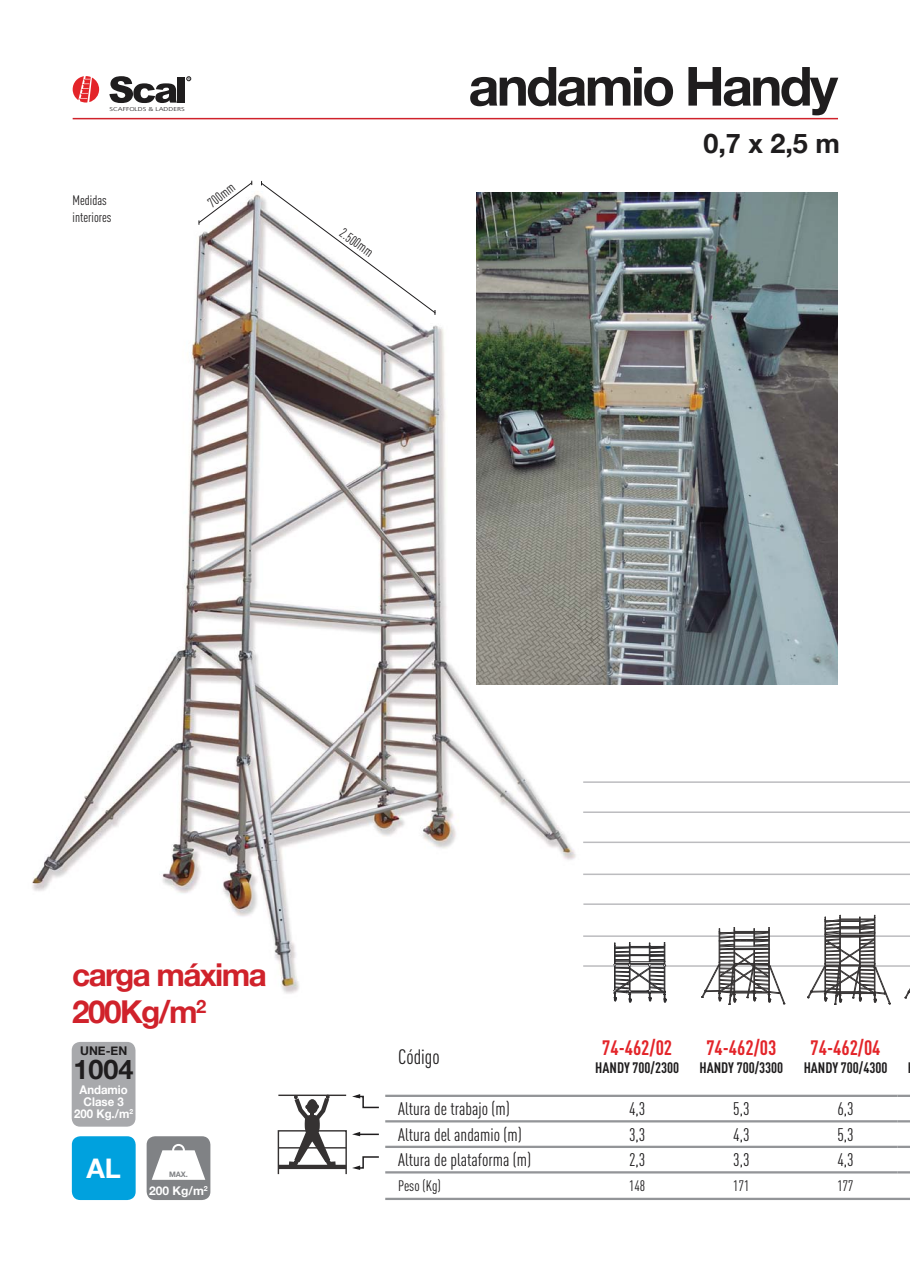
<style>
.page{position:relative;width:910px;height:1280px;background:#fff}
.page>*{position:absolute;margin:0;border:0;box-sizing:border-box;transform-origin:0 0}
.t1{font:700 54px "Helvetica Neue";letter-spacing:-.05em;color:#1f1d1e}
.t2{font:700 31.5px/37.8px "Helvetica Neue";letter-spacing:-.05em;color:#d0222b}
.t3{font:700 27px "Helvetica Neue";color:#1f1d1e}
.t4{font:700 27px "Helvetica Neue";color:#fff}
.t5{font:700 condensed 20.55px "DIN Pro";color:#e32429}
.t6{font:condensed 20.55px "DIN Pro";color:#1f1d1e}
.t7{font:condensed 18px "DIN Pro";color:#1f1d1e}
.t8{font:700 condensed 15px "DIN Pro";color:#1f1d1e}
.t9{font:condensed 15px "DIN Pro";color:#1f1d1e}
.t10{font:condensed 13.65px/16.4px "DIN Pro";color:#1f1d1e}
.t11{font:700 12px/12px "Helvetica Neue";color:#fff;text-align:center;scale:.95 1}
.t12{font:700 12px "Helvetica Neue";color:#fff}
.t13{font:700 12px "Helvetica Neue";color:#1f1d1e}
.t14{font:700 7.5px "Helvetica Neue";color:#808285}
.t15{font:300 5.55px "Frutiger";color:#211e1f;scale:1.32 1}
</style>
<div class="page">
<hr style="left:583px;top:965px;width:327px;height:2px;background:#bcbcbf">
<hr style="left:583px;top:935px;width:327px;height:2px;background:#bcbcbf">
<hr style="left:583px;top:903px;width:327px;height:2px;background:#bcbcbf">
<hr style="left:583px;top:873px;width:327px;height:2px;background:#bcbcbf">
<hr style="left:583px;top:841px;width:327px;height:2px;background:#bcbcbf">
<hr style="left:583px;top:811px;width:327px;height:2px;background:#bcbcbf">
<hr style="left:583px;top:781px;width:327px;height:2px;background:#bcbcbf">
<img style="left:32px;top:180px;width:551px;height:814px">
<div style="left:72px;top:1042px;width:63px;height:85px;background:#a8a9ac;border-radius:9px"></div>
<div style="left:72px;top:1136px;width:64px;height:64px;background:#00a1de;border-radius:9px"></div>
<div style="left:147px;top:1136px;width:63px;height:64px;background:#808285;border-radius:9px"></div>
<svg style="left:152px;top:1144px;width:53px;height:36px"></svg>
<hr style="left:73px;top:118px;width:765px;height:1px;background:#d0222b">
<svg style="left:109px;top:76px;width:68px;height:27px"></svg>
<div style="left:177px;top:77px;width:8px;height:26px;background:#1f1d1e"></div>
<svg style="left:73px;top:76px;width:26px;height:27px"></svg>
<svg style="left:187px;top:77px;width:4px;height:4px"></svg>
<hr style="left:385px;top:1095px;width:513px;height:2px;background:#939598">
<svg style="left:898px;top:1095px;width:12px;height:2px"></svg>
<hr style="left:385px;top:1120px;width:513px;height:2px;background:#939598">
<svg style="left:898px;top:1120px;width:12px;height:2px"></svg>
<hr style="left:385px;top:1146px;width:513px;height:2px;background:#939598">
<svg style="left:898px;top:1146px;width:12px;height:2px"></svg>
<hr style="left:385px;top:1171px;width:513px;height:2px;background:#939598">
<svg style="left:898px;top:1171px;width:12px;height:2px"></svg>
<hr style="left:385px;top:1198px;width:525px;height:2px;background:#939598">
<svg style="left:701px;top:927px;width:84px;height:78px"></svg>
<svg style="left:807px;top:915px;width:84px;height:90px"></svg>
<svg style="left:905px;top:988px;width:5px;height:11px"></svg>
<div style="left:278px;top:1130px;width:69px;height:45px;border:1px solid #353232"></div>
<hr style="left:278px;top:1094px;width:68px;height:2px;background:#353232">
<hr style="left:278px;top:1165px;width:68px;height:4px;background:#353232">
<svg style="left:284px;top:1094px;width:56px;height:71px"></svg>
<hr style="left:278px;top:1147px;width:68px;height:1px;background:#353232">
<hr style="left:358px;top:1133px;width:21px;height:2px;background:#1f1d1e">
<svg style="left:352px;top:1132px;width:8px;height:4px"></svg>
<svg style="left:352px;top:1156px;width:27px;height:14px"></svg>
<svg style="left:352px;top:1094px;width:27px;height:15px"></svg>
<svg style="left:198px;top:181px;width:55px;height:44px"></svg>
<svg style="left:260px;top:181px;width:177px;height:134px"></svg>
<img style="left:476px;top:193px;width:362px;height:491px">
<svg style="left:613px;top:942px;width:56px;height:61px"></svg>
<p class="t15" style="left:109px;top:107px;width:59px">SCAFFOLDS &amp; LADDERS</p>
<p class="t10" style="left:73px;top:194px;width:40px">Medidas interiores</p>
<p class="t10" style="left:205px;top:199px;width:32px;rotate:-38deg">700mm</p>
<p class="t10" style="left:345px;top:226px;width:39px;rotate:36deg">2.500mm</p>
<h1 class="t1" style="left:468px;top:53px;width:371px">andamio Handy</h1>
<h3 class="t3" style="left:703px;top:126px;width:138px">0,7 x 2,5 m</h3>
<h2 class="t2" style="left:72px;top:955px;width:196px">carga máxima<br>200Kg/m<sup>2</sup></h2>
<p class="t13" style="left:80px;top:1043px;width:49px">UNE-EN</p>
<p class="t11" style="left:74px;top:1083px;width:63px">Andamio<br>Clase 3<br>200 Kg./m<sup>2</sup></p>
<h3 class="t4" style="left:86px;top:1151px;width:36px">AL</h3>
<h3 class="t3" style="left:74px;top:1053px;width:62px">1004</h3>
<p class="t14" style="left:169px;top:1169px;width:21px">MAX.</p>
<p class="t12" style="left:149px;top:1183px;width:60px">200 Kg/m<sup>2</sup></p>
<p class="t6" style="left:398px;top:1049px;width:43px">Código</p>
<p class="t5" style="left:602px;top:1035px;width:71px">74-462/02</p>
<p class="t8" style="left:595px;top:1059px;width:85px">HANDY 700/2300</p>
<p class="t5" style="left:706px;top:1035px;width:71px">74-462/03</p>
<p class="t8" style="left:699px;top:1059px;width:85px">HANDY 700/3300</p>
<p class="t5" style="left:811px;top:1035px;width:71px">74-462/04</p>
<p class="t8" style="left:804px;top:1059px;width:85px">HANDY 700/4300</p>
<p class="t7" style="left:398px;top:1102px;width:113px">Altura de trabajo (m)</p>
<p class="t7" style="left:629px;top:1102px;width:18px">4,3</p>
<p class="t7" style="left:733px;top:1102px;width:18px">5,3</p>
<p class="t7" style="left:837px;top:1102px;width:18px">6,3</p>
<p class="t7" style="left:398px;top:1128px;width:125px">Altura del andamio (m)</p>
<p class="t7" style="left:629px;top:1128px;width:18px">3,3</p>
<p class="t7" style="left:733px;top:1128px;width:18px">4,3</p>
<p class="t7" style="left:837px;top:1128px;width:18px">5,3</p>
<p class="t7" style="left:398px;top:1153px;width:134px">Altura de plataforma (m)</p>
<p class="t7" style="left:629px;top:1153px;width:18px">2,3</p>
<p class="t7" style="left:733px;top:1153px;width:18px">3,3</p>
<p class="t7" style="left:837px;top:1153px;width:18px">4,3</p>
<p class="t9" style="left:398px;top:1180px;width:44px">Peso (Kg)</p>
<p class="t9" style="left:629px;top:1180px;width:18px">148</p>
<p class="t9" style="left:733px;top:1180px;width:18px">171</p>
<p class="t9" style="left:837px;top:1180px;width:18px">177</p>
</div>
